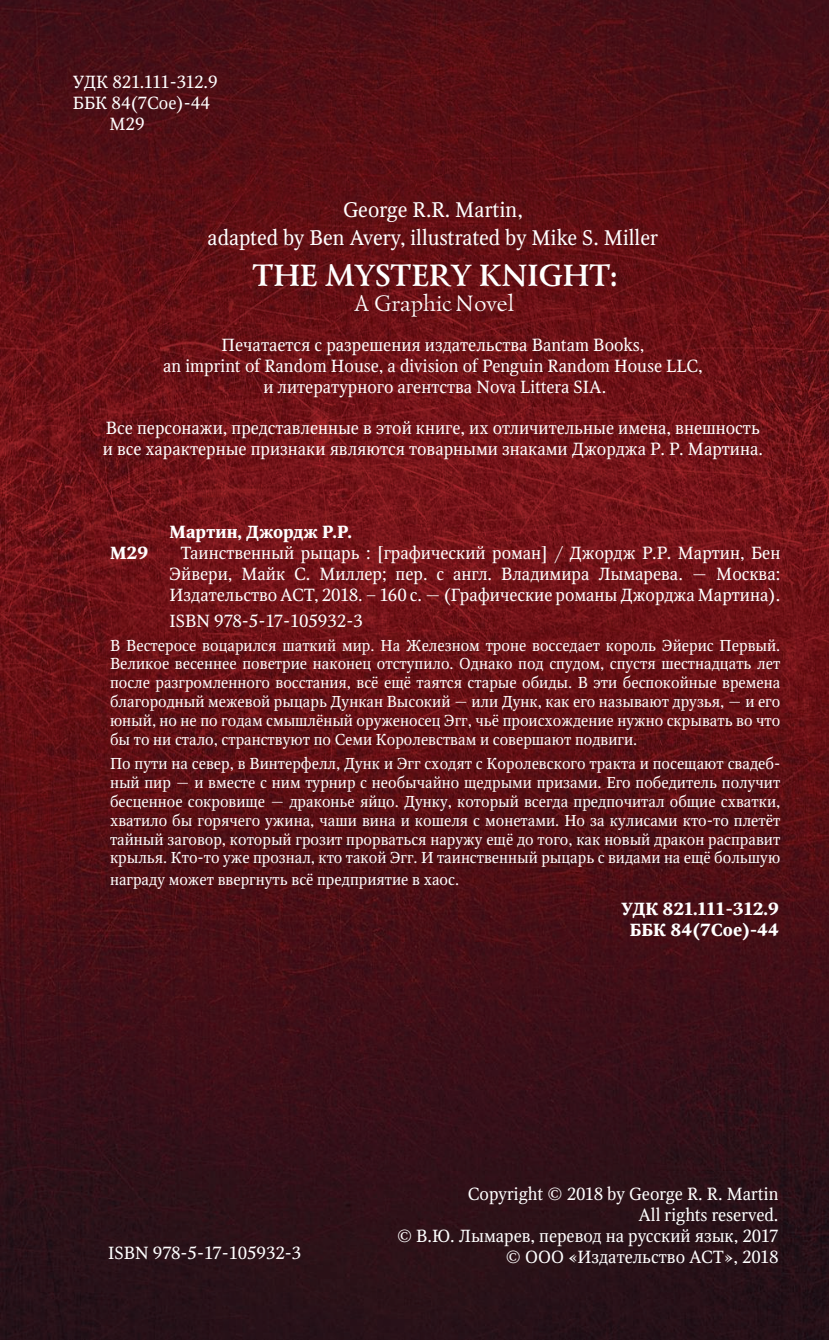
<style>
.page{position:relative;width:829px;height:1340px;background:#fff}
.page>*{position:absolute;margin:0;border:0;box-sizing:border-box;transform-origin:0 0}
.t1{font:700 31.5px "Lazurski";color:#fff}
.t2{font:22.75px "Lazurski";color:#fff}
.t3{font:21px/28px "Octava";color:#fff;text-align:center}
.t4{font:17.5px/21px "Octava";color:#fff;text-align:center}
.t5{font:700 17.5px/21px "Octava";color:#fff;text-align:center}
.t6{font:17.5px "Octava";letter-spacing:-.045em;color:#fff}
.t7{font:15.75px/18.9px "Octava";color:#fff;text-align:justify}
</style>
<div class="page">
<img style="left:1px;top:0;width:827px;height:1339px">
<p class="t6" style="left:73px;top:74px;width:146px">УДК 821.111-312.9</p>
<p class="t4" style="left:73px;top:94px;width:139px">ББК 84(7Сое)-44</p>
<p class="t4" style="left:109px;top:115px;width:36px">М29</p>
<h3 class="t3" style="left:207px;top:197px;width:452px">George R.R. Martin,<br>adapted by Ben Avery, illustrated by Mike S. Miller</h3>
<h1 class="t1" style="left:250px;top:257px;width:366px">THE MYSTERY KNIGHT:</h1>
<h2 class="t2" style="left:353px;top:293px;width:162px">A Graphic Novel</h2>
<p class="t4" style="left:163px;top:336px;width:541px">Печатается с разрешения издательства Bantam Books,<br>an imprint of Random House, a division of Penguin Random House LLC, и литературного агентства Nova Littera SIA.</p>
<p class="t4" style="left:103px;top:419px;width:661px;text-align:left">Все персонажи, представленные в этой книге, их отличительные имена, внешность и все характерные признаки являются товарными знаками Джорджа Р. Р. Мартина.</p>
<p class="t5" style="left:169px;top:523px;width:184px">Мартин, Джордж Р.Р.</p>
<p class="t5" style="left:110px;top:544px;width:40px">M29</p>
<p class="t4" style="left:169px;top:543px;width:612px;text-align:justify;text-indent:11px">Таинственный рыцарь : [графический роман] / Джордж Р.Р. Мартин, Бен Эйвери, Майк С. Миллер; пер. с англ. Владимира Лымарева. — Москва:<br>Издательство АСТ, 2018. – 160 с. — (Графические романы Джорджа Мартина).</p>
<p class="t4" style="left:169px;top:611px;width:195px">ISBN 978-5-17-105932-3</p>
<p class="t7" style="left:110px;top:636px;width:671px">В Вестеросе воцарился шаткий мир. На Железном троне восседает король Эйерис Первый.<br>Великое весеннее поветрие наконец отступило. Однако под спудом, спустя шестнадцать лет после разгромленного восстания, всё ещё таятся старые обиды. В эти беспокойные времена благородный межевой рыцарь Дункан Высокий — или Дунк, как его называют друзья, — и его юный, но не по годам смышлёный оруженосец Эгг, чьё происхождение нужно скрывать во что бы то ни стало, странствуют по Семи Королевствам и совершают подвиги.</p>
<p class="t7" style="left:110px;top:755px;width:671px">По пути на север, в Винтерфелл, Дунк и Эгг сходят с Королевского тракта и посещают свадеб&shy;ный пир — и вместе с ним турнир с необычайно щедрыми призами. Его победитель получит бесценное сокровище — драконье яйцо. Дунку, который всегда предпочитал общие схватки, хватило бы горячего ужина, чаши вина и кошеля с монетами. Но за кулисами кто-то плетёт тайный заговор, который грозит прорваться наружу ещё до того, как новый дракон расправит крылья. Кто-то уже прознал, кто такой Эгг. И таинственный рыцарь с видами на ещё большую</p>
<p class="t7" style="left:110px;top:870px;width:350px">награду может ввергнуть всё предприятие в хаос.</p>
<p class="t5" style="left:621px;top:900px;width:159px">УДК 821.111-312.9<br>ББК 84(7Cое)-44</p>
<p class="t4" style="left:108px;top:1243px;width:195px">ISBN 978-5-17-105932-3</p>
<p class="t4" style="left:397px;top:1185px;width:383px;text-align:right">Copyright © 2018 by George R. R. Martin<br>All rights reserved.<br>© В.Ю. Лымарев, перевод на русский язык, 2017 © ООО «Издательство АСТ», 2018</p>
</div>
